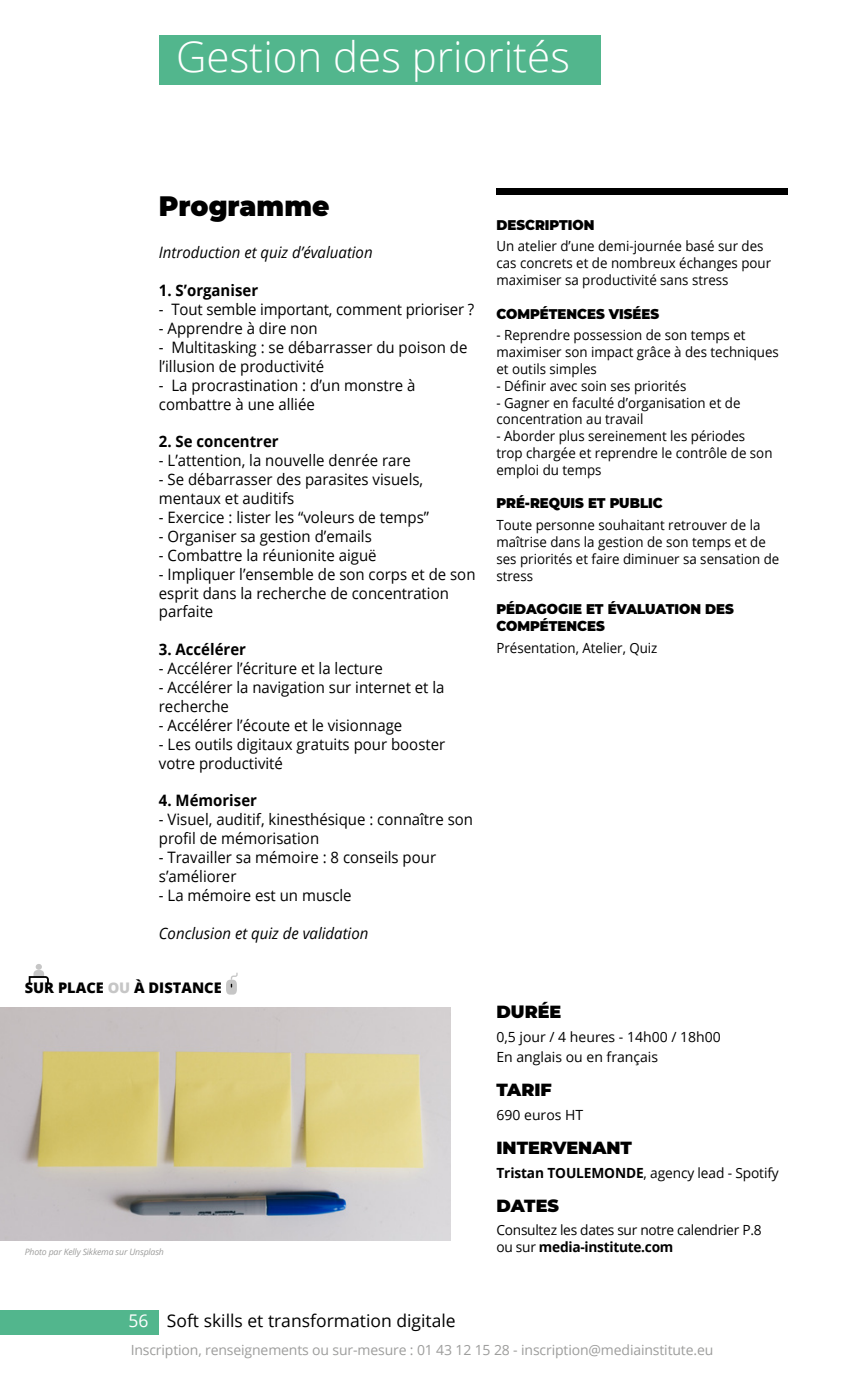
<style>
.page{position:relative;width:844px;height:1389px;background:#fff}
.page>*{position:absolute;margin:0;border:0;box-sizing:border-box;transform-origin:0 0}
.t1{font:300 42px "Open Sans";color:#fff}
.t2{font:900 28px "Montserrat";color:#000;scale:.95 1}
.t3{font:17.5px "Open Sans";color:#000}
.t4{font:900 17.5px "Montserrat";color:#000}
.t5{font:15.75px/18.9px "Open Sans";color:#000;scale:.95 1}
.t6{font:italic 15.75px "Open Sans";color:#000;scale:.95 1}
.t7{font:700 15.75px "Open Sans";color:#000;scale:.95 1}
.t8{font:800 14.53px "Open Sans";color:#000}
.t9{font:14px/16.8px "Open Sans";color:#000;scale:.95 1}
.t10{font:14px/19.2px "Open Sans";color:#000}
.t11{font:900 14px/16.8px "Montserrat";color:#000;scale:.95 1}
.t12{font:14px "Open Sans";letter-spacing:-.01em;color:#9d9d9c}
.t13{font:14px/17.5px "Open Sans";letter-spacing:-.02em;color:#000}
.t14{font:italic 8.75px "Open Sans";letter-spacing:-.02em;color:#9d9d9c}
.s1{color:#c6c6c6}
.s2{font-weight:700}
.s3{color:#fff}
</style>
<div class="page">
<div style="left:159px;top:35px;width:441px;height:49px;background:#52b68d"></div>
<div style="left:496px;top:189px;width:292px;height:6px;background:#000"></div>
<img style="left:0;top:1007px;width:450px;height:233px">
<div style="left:0;top:1310px;width:158px;height:24px;background:#52b68d"></div>
<svg style="left:28px;top:964px;width:21px;height:20px"></svg>
<svg style="left:226px;top:973px;width:11px;height:22px"></svg>
<h1 class="t1" style="left:176px;top:28px;width:395px">Gestion des priorités</h1>
<h2 class="t2" style="left:159px;top:185px;width:181px">Programme</h2>
<p class="t6" style="left:159px;top:242px;width:226px">Introduction et quiz d’évaluation</p>
<p class="t7" style="left:159px;top:279px;width:106px">1. S’organiser</p>
<p class="t5" style="left:159px;top:299px;width:333px">- Tout semble important, comment prioriser ?</p>
<p class="t5" style="left:159px;top:318px;width:169px">- Apprendre à dire non</p>
<p class="t5" style="left:159px;top:337px;width:326px">- Multitasking : se débarrasser du poison de l’illusion de productivité</p>
<p class="t5" style="left:159px;top:375px;width:271px">- La procrastination : d’un monstre à combattre à une alliée</p>
<p class="t7" style="left:159px;top:431px;width:128px">2. Se concentrer</p>
<p class="t5" style="left:159px;top:451px;width:267px">- L’attention, la nouvelle denrée rare</p>
<p class="t5" style="left:159px;top:470px;width:280px">- Se débarrasser des parasites visuels, mentaux et auditifs</p>
<p class="t5" style="left:159px;top:507px;width:286px">- Exercice : lister les “voleurs de temps”</p>
<p class="t5" style="left:159px;top:526px;width:225px">- Organiser sa gestion d’emails</p>
<p class="t5" style="left:159px;top:545px;width:231px">- Combattre la réunionite aiguë</p>
<p class="t5" style="left:159px;top:564px;width:335px">- Impliquer l’ensemble de son corps et de son esprit dans la recherche de concentration parfaite</p>
<p class="t7" style="left:159px;top:638px;width:93px">3. Accélérer</p>
<p class="t5" style="left:159px;top:659px;width:237px">- Accélérer l’écriture et la lecture</p>
<p class="t5" style="left:159px;top:677px;width:302px">- Accélérer la navigation sur internet et la recherche</p>
<p class="t5" style="left:159px;top:715px;width:258px">- Accélérer l’écoute et le visionnage</p>
<p class="t5" style="left:159px;top:734px;width:303px">- Les outils digitaux gratuits pour booster votre productivité</p>
<p class="t7" style="left:159px;top:790px;width:105px">4. Mémoriser</p>
<p class="t5" style="left:159px;top:810px;width:332px">- Visuel, auditif, kinesthésique : connaître son profil de mémorisation</p>
<p class="t5" style="left:159px;top:848px;width:293px">- Travailler sa mémoire : 8 conseils pour s’améliorer</p>
<p class="t5" style="left:159px;top:885px;width:204px">- La mémoire est un muscle</p>
<p class="t6" style="left:159px;top:922px;width:222px">Conclusion et quiz de validation</p>
<p class="t8" style="left:25px;top:977px;width:198px">SUR PLACE <span class="s1">OU</span> À DISTANCE</p>
<p class="t14" style="left:25px;top:1245px;width:141px">Photo par Kelly Sikkema sur Unsplash</p>
<p class="t11" style="left:496px;top:215px;width:105px">DESCRIPTION</p>
<p class="t9" style="left:496px;top:238px;width:290px">Un atelier d’une demi-journée basé sur des cas concrets et de nombreux échanges pour maximiser sa productivité sans stress</p>
<p class="t11" style="left:496px;top:304px;width:173px">COMPÉTENCES VISÉES</p>
<p class="t9" style="left:496px;top:327px;width:299px">- Reprendre possession de son temps et maximiser son impact grâce à des techniques et outils simples</p>
<p class="t9" style="left:496px;top:377px;width:201px">- Définir avec soin ses priorités</p>
<p class="t9" style="left:496px;top:394px;width:258px">- Gagner en faculté d’organisation et de concentration au travail</p>
<p class="t9" style="left:496px;top:427px;width:292px">- Aborder plus sereinement les périodes trop chargée et reprendre le contrôle de son emploi du temps</p>
<p class="t11" style="left:496px;top:494px;width:176px">PRÉ-REQUIS ET PUBLIC</p>
<p class="t9" style="left:496px;top:516px;width:299px">Toute personne souhaitant retrouver de la maîtrise dans la gestion de son temps et de ses priorités et faire diminuer sa sensation de stress</p>
<p class="t11" style="left:496px;top:600px;width:251px">PÉDAGOGIE ET ÉVALUATION DES<br>COMPÉTENCES</p>
<p class="t9" style="left:496px;top:639px;width:171px">Présentation, Atelier, Quiz</p>
<p class="t4" style="left:496px;top:999px;width:66px">DURÉE</p>
<p class="t10" style="left:496px;top:1027px;width:226px">0,5 jour / 4 heures - 14h00 / 18h00<br>En anglais ou en français</p>
<p class="t4" style="left:496px;top:1076px;width:57px">TARIF</p>
<p class="t10" style="left:496px;top:1105px;width:88px">690 euros HT</p>
<p class="t4" style="left:496px;top:1135px;width:137px">INTERVENANT</p>
<p class="t10" style="left:496px;top:1163px;width:284px"><span class="s2">Tristan TOULEMONDE</span>, agency lead - Spotify</p>
<p class="t4" style="left:496px;top:1193px;width:64px">DATES</p>
<p class="t13" style="left:496px;top:1221px;width:266px">Consultez les dates sur notre calendrier P.8 ou sur <span class="s2">media-institute.com</span></p>
<p class="t3" style="left:128px;top:1309px;width:328px"><span class="s3">56</span> Soft skills et transformation digitale</p>
<p class="t12" style="left:131px;top:1340px;width:584px">Inscription, renseignements ou sur-mesure : 01 43 12 15 28 - inscription@mediainstitute.eu</p>
</div>
